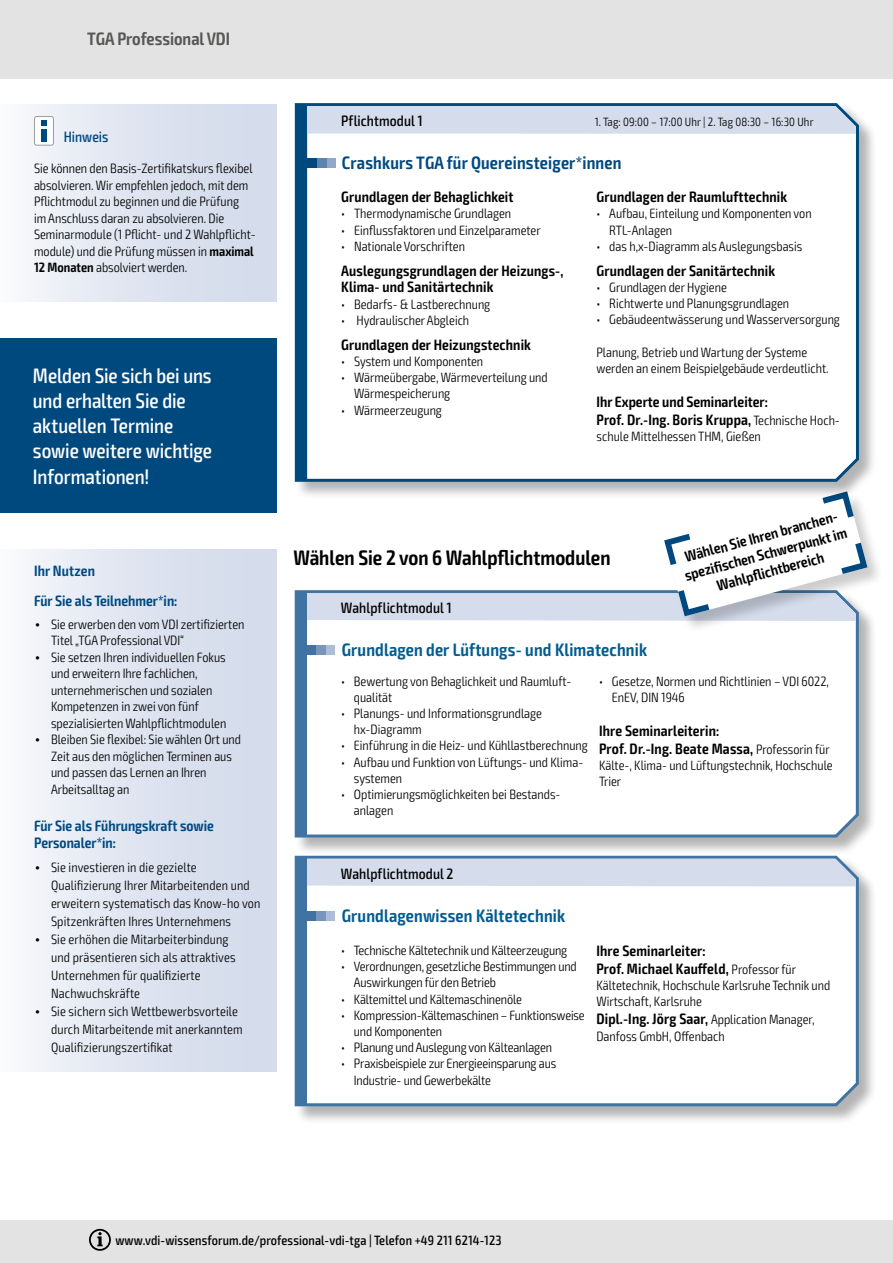
<style>
.page{position:relative;width:893px;height:1263px;background:#fff}
.page>*{position:absolute;margin:0;border:0;box-sizing:border-box;transform-origin:0 0}
.t1{font:500 condensed 21px/25.2px "Exo 2";letter-spacing:-.005em;color:#fff}
.t2{font:600 condensed 21px "Exo 2";color:#000}
.t3{font:600 condensed 18px "Exo 2";letter-spacing:.01em;color:#025c90}
.t4{font:600 condensed 18px "Exo 2";letter-spacing:.01em;color:#00497f}
.t5{font:600 condensed 18px "Exo 2";color:#575756}
.t6{font:500 condensed 18px "Exo 2";letter-spacing:-.015em;color:#000}
.t7{font:600 condensed 15px/18px "Exo 2";letter-spacing:.01em;color:#000}
.t8{font:600 condensed 15px/16.5px "Exo 2";color:#00497f}
.t9{font:500 condensed 15px "Exo 2";letter-spacing:.005em;color:#000}
.t10{font:500 condensed 15px "Exo 2";color:#00497f}
.t11{font:300 condensed 13.5px/16.5px "Exo 2";color:#000}
.t12{font:500 condensed 13.5px "Exo 2";letter-spacing:.01em;color:#000}
.t13{font:300 condensed 12px "Exo 2";letter-spacing:.01em;color:#000}
.s1{font-weight:600}
.s2{font-family:"Vialog LT Std";font-weight:400;font-stretch:normal}
.s3{font-weight:300;font-size:13.5px}
</style>
<div class="page">
<div style="left:0;top:104px;width:276px;height:198px;background:linear-gradient(to right,#f5f7fb,#cfd7e8)"></div>
<div style="left:0;top:1220px;width:893px;height:43px;background:#e3e3e3"></div>
<svg style="left:89px;top:1229px;width:22px;height:22px"></svg>
<div style="left:0;top:0;width:893px;height:79px;background:#e3e3e3"></div>
<div style="left:34px;top:117px;width:19px;height:28px;background:#fff;border-radius:2px"></div>
<div style="left:34px;top:116px;width:20px;height:30px;border:1px solid #9d9d9c;border-radius:2px"></div>
<div style="left:41px;top:129px;width:6px;height:13px;background:#00497f"></div>
<svg style="left:41px;top:120px;width:6px;height:5px"></svg>
<div style="left:0;top:338px;width:276px;height:175px;background:#00497f"></div>
<div style="left:295px;top:590px;width:582px;height:265px;background:#000;opacity:.3"></div>
<div style="left:295px;top:856px;width:582px;height:268px;background:#000;opacity:.3"></div>
<svg style="left:294px;top:853px;width:566px;height:255px"></svg>
<svg style="left:296px;top:857px;width:560px;height:248px"></svg>
<div style="left:310px;top:911px;width:25px;height:9px;background:#adbcd7"></div>
<div style="left:308px;top:911px;width:18px;height:9px;background:#7895bc"></div>
<div style="left:306px;top:911px;width:10px;height:9px;background:#4073a2"></div>
<div style="left:665px;top:492px;width:220px;height:142px;background:#000;opacity:.2"></div>
<svg style="left:296px;top:500px;width:571px;height:336px"></svg>
<div style="left:0;top:550px;width:276px;height:521px;background:linear-gradient(to right,#f5f7fb,#cfd7e8)"></div>
<div style="left:295px;top:103px;width:582px;height:397px;background:#000;opacity:.3"></div>
<svg style="left:294px;top:103px;width:566px;height:380px;background:#417297"></svg>
<svg style="left:296px;top:105px;width:560px;height:375px"></svg>
<div style="left:311px;top:159px;width:25px;height:9px;background:#92a8c9"></div>
<div style="left:309px;top:159px;width:17px;height:9px;background:#5d83af"></div>
<div style="left:306px;top:159px;width:11px;height:9px;background:#00497f"></div>
<h2 class="t5" style="left:87px;top:28px;width:144px">TGA Professional VDI</h2>
<p class="t10" style="left:64px;top:128px;width:46px">Hinweis</p>
<p class="t11" style="left:34px;top:160px;width:223px">Sie können den Basis-Zertifikatskurs flexibel absolvieren. Wir empfehlen jedoch, mit dem Pflichtmodul zu beginnen und die Prüfung<br>im Anschluss daran zu absolvieren. Die Seminarmodule (1 Pflicht- und 2 Wahlpflicht&shy;module) und die Prüfung müssen in <span class="s1">maximal 12 Monaten</span> absolviert werden.</p>
<h1 class="t1" style="left:33px;top:363px;width:181px">Melden Sie sich bei uns und erhalten Sie die aktuellen Termine sowie weitere wichtige<br>Informationen!</h1>
<p class="t8" style="left:34px;top:563px;width:62px">Ihr Nutzen</p>
<p class="t8" style="left:34px;top:593px;width:145px">Für Sie als Teilnehmer*in:</p>
<p class="t11" style="left:51px;top:616px;width:195px;text-indent:-17px"><span class="s2">•</span> Sie erwerben den vom VDI zertifizierten<br>Titel „TGA Professional VDI“</p>
<p class="t11" style="left:51px;top:649px;width:177px;text-indent:-17px"><span class="s2">•</span> Sie setzen Ihren individuellen Fokus und erweitern Ihre fachlichen, unternehmerischen und sozialen Kompetenzen in zwei von fünf spezialisierten Wahlpflichtmodulen</p>
<p class="t11" style="left:51px;top:731px;width:192px;text-indent:-17px"><span class="s2">•</span> Bleiben Sie flexibel: Sie wählen Ort und<br>Zeit aus den möglichen Terminen aus und passen das Lernen an Ihren<br>Arbeitsalltag an</p>
<p class="t8" style="left:34px;top:818px;width:181px">Für Sie als Führungskraft sowie<br>Personaler*in:</p>
<p class="t11" style="left:51px;top:858px;width:211px;line-height:18px;text-indent:-17px"><span class="s2">•</span> Sie investieren in die gezielte Qualifizierung Ihrer Mitarbeitenden und erweitern systematisch das Know-ho von Spitzenkräften Ihres Unternehmens</p>
<p class="t11" style="left:51px;top:930px;width:186px;line-height:18px;text-indent:-17px"><span class="s2">•</span> Sie erhöhen die Mitarbeiterbindung und präsentieren sich als attraktives<br>Unternehmen für qualifizierte<br>Nachwuchskräfte</p>
<p class="t11" style="left:51px;top:1002px;width:193px;line-height:18px;text-indent:-17px"><span class="s2">•</span> Sie sichern sich Wettbewerbsvorteile durch Mitarbeitende mit anerkanntem<br>Qualifizierungszertifikat</p>
<h2 class="t6" style="left:308px;top:105px;width:94px">Pflichtmodul 1</h2>
<p class="t13" style="left:631px;top:111px;width:217px">1. Tag: 09:00 - 17:00 Uhr | 2. Tag 08:30 - 16:30 Uhr</p>
<h2 class="t4" style="left:342px;top:152px;width:281px">Crashkurs TGA für Quereinsteiger*innen</h2>
<p class="t9" style="left:341px;top:112px;width:83px">Pflichtmodul 1</p>
<p class="t13" style="left:595px;top:115px;width:220px">1. Tag: 09:00 – 17:00 Uhr | 2. Tag 08:30 – 16:30 Uhr</p>
<p class="t7" style="left:341px;top:188px;width:174px">Grundlagen der Behaglichkeit</p>
<p class="t11" style="left:341px;top:206px;width:171px">• Thermodynamische Grundlagen</p>
<p class="t11" style="left:341px;top:222px;width:201px">• Einflussfaktoren und Einzelparameter</p>
<p class="t11" style="left:341px;top:238px;width:125px">• Nationale Vorschriften</p>
<p class="t7" style="left:341px;top:263px;width:224px;line-height:16.5px">Auslegungsgrundlagen der Heizungs-,<br>Klima- und Sanitärtechnik</p>
<p class="t11" style="left:341px;top:296px;width:151px">• Bedarfs- &amp; Lastberechnung</p>
<p class="t11" style="left:341px;top:312px;width:130px">• Hydraulischer Abgleich</p>
<p class="t7" style="left:341px;top:336px;width:191px">Grundlagen der Heizungstechnik</p>
<p class="t11" style="left:341px;top:353px;width:143px">• System und Komponenten</p>
<p class="t11" style="left:354px;top:370px;width:195px;text-indent:-13px">• Wärmeübergabe, Wärmeverteilung und<br>Wärmespeicherung</p>
<p class="t11" style="left:341px;top:402px;width:102px">• Wärmeerzeugung</p>
<p class="t7" style="left:597px;top:188px;width:192px">Grundlagen der Raumlufttechnik</p>
<p class="t11" style="left:609px;top:206px;width:204px;text-indent:-13px">• Aufbau, Einteilung und Komponenten von<br>RTL-Anlagen</p>
<p class="t11" style="left:597px;top:238px;width:207px">• das h,x-Diagramm als Auslegungsbasis</p>
<p class="t7" style="left:597px;top:262px;width:180px">Grundlagen der Sanitärtechnik</p>
<p class="t11" style="left:597px;top:279px;width:132px">• Grundlagen der Hygiene</p>
<p class="t11" style="left:597px;top:295px;width:194px">• Richtwerte und Planungsgrundlagen</p>
<p class="t11" style="left:597px;top:312px;width:245px">• Gebäudeentwässerung und Wasserversorgung</p>
<p class="t11" style="left:597px;top:344px;width:234px">Planung, Betrieb und Wartung der Systeme werden an einem Beispielgebäude verdeutlicht.</p>
<p class="t7" style="left:597px;top:393px;width:245px">Ihr Experte und Seminarleiter:<br>Prof. Dr.-Ing. Boris Kruppa, <span class="s3">Technische Hoch-</span></p>
<p class="t11" style="left:597px;top:429px;width:166px">schule Mittelhessen THM, Gießen</p>
<h1 class="t2" style="left:293px;top:545px;width:319px">Wählen Sie 2 von 6 Wahlpflichtmodulen</h1>
<p class="t9" style="left:341px;top:599px;width:112px">Wahlpflichtmodul 1</p>
<h2 class="t3" style="left:342px;top:639px;width:307px">Grundlagen der Lüftungs- und Klimatechnik</h2>
<p class="t7" style="left:678px;top:550px;width:169px;text-align:center;rotate:-15deg">Wählen Sie Ihren branchen&shy;spezifi schen Schwerpunkt im<br>Wahlpfl ichtbereich</p>
<p class="t11" style="left:354px;top:673px;width:219px;text-indent:-13px">• Bewertung von Behaglichkeit und Raumluft&shy;qualität</p>
<p class="t11" style="left:354px;top:705px;width:190px;text-indent:-13px">• Planungs- und Informationsgrundlage hx-Diagramm</p>
<p class="t11" style="left:341px;top:738px;width:248px">• Einführung in die Heiz- und Kühllastberechnung</p>
<p class="t11" style="left:354px;top:754px;width:231px;text-indent:-13px">• Aufbau und Funktion von Lüftungs- und Klima&shy;systemen</p>
<p class="t11" style="left:354px;top:786px;width:208px;text-indent:-13px">• Optimierungsmöglichkeiten bei Bestands&shy;anlagen</p>
<p class="t11" style="left:612px;top:673px;width:219px;text-indent:-13px">• Gesetze, Normen und Richtlinien – VDI 6022,<br>EnEV, DIN 1946</p>
<p class="t7" style="left:599px;top:722px;width:232px">Ihre Seminarleiterin:<br>Prof. Dr.-Ing. Beate Massa, <span class="s3">Professorin für</span></p>
<p class="t11" style="left:599px;top:757px;width:235px">Kälte-, Klima- und Lüftungstechnik, Hochschule<br>Trier</p>
<p class="t9" style="left:341px;top:864px;width:114px">Wahlpflichtmodul 2</p>
<h2 class="t3" style="left:342px;top:904px;width:225px">Grundlagenwissen Kältetechnik</h2>
<p class="t11" style="left:341px;top:942px;width:228px">• Technische Kältetechnik und Kälteerzeugung</p>
<p class="t11" style="left:354px;top:958px;width:224px;text-indent:-13px">• Verordnungen, gesetzliche Bestimmungen und<br>Auswirkungen für den Betrieb</p>
<p class="t11" style="left:341px;top:991px;width:182px">• Kältemittel und Kältemaschinenöle</p>
<p class="t11" style="left:354px;top:1007px;width:232px;text-indent:-13px">• Kompression-Kältemaschinen – Funktionsweise und Komponenten</p>
<p class="t11" style="left:341px;top:1039px;width:212px">• Planung und Auslegung von Kälteanlagen</p>
<p class="t11" style="left:354px;top:1056px;width:204px;text-indent:-13px">• Praxisbeispiele zur Energieeinsparung aus<br>Industrie- und Gewerbekälte</p>
<p class="t7" style="left:596px;top:942px;width:201px">Ihre Seminarleiter:<br>Prof. Michael Kauffeld, <span class="s3">Professor für</span></p>
<p class="t11" style="left:596px;top:977px;width:235px">Kältetechnik, Hochschule Karlsruhe Technik und<br>Wirtschaft, Karlsruhe</p>
<p class="t7" style="left:596px;top:1010px;width:220px">Dipl.-Ing. Jörg Saar, <span class="s3">Application Manager,</span></p>
<p class="t11" style="left:596px;top:1028px;width:130px">Danfoss GmbH, Offenbach</p>
<p class="t12" style="left:115px;top:1232px;width:388px">www.vdi-wissensforum.de/professional-vdi-tga | Telefon +49 211 6214-123</p>
</div>
